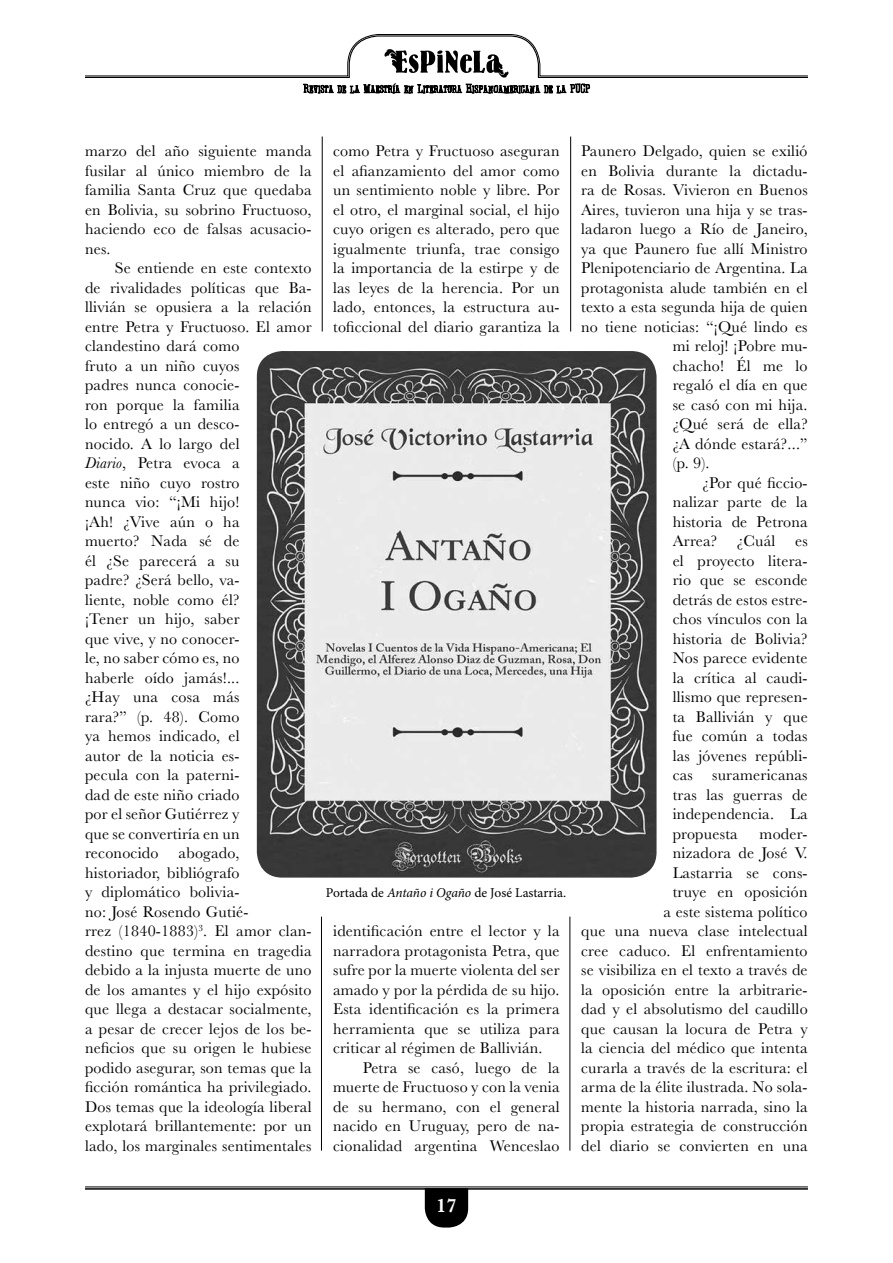
<style>
.page{position:relative;width:893px;height:1263px;background:#fff}
.page>*{position:absolute;margin:0;border:0;box-sizing:border-box;transform-origin:0 0}
.t1{font:600 19.95px "Baskerville";color:#fff}
.t2{font:16.05px/19.5px "Baskerville";letter-spacing:.015em;color:#000;text-align:justify}
.t3{font:13.5px "Minion Pro";color:#000}
.s1{font-style:italic}
</style>
<div class="page">
<svg style="left:425px;top:1190px;width:43px;height:37px;background:#141414"></svg>
<hr style="left:85px;top:1187px;width:723px;height:1px;background:#000">
<hr style="left:85px;top:1188px;width:723px;height:2px;background:#000">
<svg style="left:85px;top:34px;width:723px;height:60px"></svg>
<hr style="left:322px;top:137px;width:1px;height:195px;background:#000">
<hr style="left:570px;top:137px;width:1px;height:195px;background:#000">
<img style="left:257px;top:351px;width:400px;height:527px">
<hr style="left:321px;top:917px;width:1px;height:234px;background:#000">
<hr style="left:570px;top:917px;width:1px;height:234px;background:#000">
<p class="t2" style="left:85px;top:141px;width:228px">marzo del año siguiente manda fusilar al único miembro de la familia Santa Cruz que quedaba en Bolivia, su sobrino Fructuoso, haciendo eco de falsas acusacio&shy;nes.</p>
<p class="t2" style="left:85px;top:258px;width:228px;text-align:left;text-indent:30px">Se entiende en este contexto de rivalidades políticas que Ba&shy;llivián se opusiera a la relación entre Petra y Fructuoso. El amor clandestino dará como<br>fruto a un niño cuyos<br>padres nunca conocie-<br>ron porque la familia<br>lo entregó a un desco-<br>nocido. A lo largo del<br><span class="s1">Diario</span>, Petra evoca a<br>este niño cuyo rostro<br>nunca vio: “¡Mi hijo!<br>¡Ah! ¿Vive aún o ha<br>muerto? Nada sé de<br>él ¿Se parecerá a su<br>padre? ¿Será bello, va-<br>liente, noble como él?<br>¡Tener un hijo, saber<br>que vive, y no conocer-<br>le, no saber cómo es, no<br>haberle oído jamás!...<br>¿Hay una cosa más<br>rara?” (p. 48). Como<br>ya hemos indicado, el<br>autor de la noticia es-<br>pecula con la paterni-<br>dad de este niño criado<br>por el señor Gutiérrez y<br>que se convertiría en un reconocido abogado, historiador, bibliógrafo<br>y diplomático bolivia-<br>no: José Rosendo Gutié-<br>rrez (1840-1883)<sup>3</sup>. El amor clan&shy;destino que termina en tragedia debido a la injusta muerte de uno de los amantes y el hijo expósito que llega a destacar socialmente, a pesar de crecer lejos de los be&shy;neficios que su origen le hubiese podido asegurar, son temas que la ficción romántica ha privilegiado.<br>Dos temas que la ideología liberal explotará brillantemente: por un lado, los marginales sentimentales</p>
<p class="t2" style="left:333px;top:141px;width:228px">como Petra y Fructuoso aseguran el afianzamiento del amor como un sentimiento noble y libre. Por el otro, el marginal social, el hijo cuyo origen es alterado, pero que igualmente triunfa, trae consigo la importancia de la estirpe y de las leyes de la herencia. Por un lado, entonces, la estructura au&shy;toficcional del diario garantiza la</p>
<p class="t3" style="left:326px;top:884px;width:242px">Portada de <span class="s1">Antaño i Ogaño</span> de José Lastarria.</p>
<p class="t2" style="left:333px;top:921px;width:228px">identificación entre el lector y la narradora protagonista Petra, que sufre por la muerte violenta del ser amado y por la pérdida de su hijo.<br>Esta identificación es la primera herramienta que se utiliza para criticar al régimen de Ballivián.</p>
<p class="t2" style="left:333px;top:1058px;width:228px;text-indent:30px">Petra se casó, luego de la muerte de Fructuoso y con la venia de su hermano, con el general nacido en Uruguay, pero de na&shy;cionalidad argentina Wenceslao</p>
<p class="t2" style="left:581px;top:141px;width:228px">Paunero Delgado, quien se exilió</p>
<p class="t2" style="left:581px;top:161px;width:228px">en Bolivia durante la dictadu-</p>
<p class="t2" style="left:581px;top:180px;width:228px">ra de Rosas. Vivieron en Buenos</p>
<p class="t2" style="left:581px;top:200px;width:228px">Aires, tuvieron una hija y se tras-</p>
<p class="t2" style="left:581px;top:219px;width:228px">ladaron luego a Río de Janeiro,</p>
<p class="t2" style="left:581px;top:239px;width:228px">ya que Paunero fue allí Ministro</p>
<p class="t2" style="left:581px;top:258px;width:228px">Plenipotenciario de Argentina. La</p>
<p class="t2" style="left:581px;top:278px;width:228px">protagonista alude también en el</p>
<p class="t2" style="left:581px;top:297px;width:228px">texto a esta segunda hija de quien</p>
<p class="t2" style="left:581px;top:317px;width:228px">no tiene noticias: “¡Qué lindo es</p>
<p class="t2" style="left:673px;top:336px;width:137px">mi reloj! ¡Pobre mu-</p>
<p class="t2" style="left:673px;top:356px;width:137px">chacho! Él me lo</p>
<p class="t2" style="left:673px;top:375px;width:136px">regaló el día en que</p>
<p class="t2" style="left:673px;top:395px;width:136px">se casó con mi hija.</p>
<p class="t2" style="left:673px;top:414px;width:137px">¿Qué será de ella?</p>
<p class="t2" style="left:673px;top:434px;width:136px">¿A dónde estará?...”</p>
<p class="t2" style="left:673px;top:453px;width:38px">(p. 9).</p>
<p class="t2" style="left:702px;top:473px;width:107px">¿Por qué ficcio-</p>
<p class="t2" style="left:673px;top:492px;width:137px">nalizar parte de la</p>
<p class="t2" style="left:673px;top:512px;width:137px">historia de Petrona</p>
<p class="t2" style="left:673px;top:531px;width:137px">Arrea? ¿Cuál es</p>
<p class="t2" style="left:673px;top:551px;width:137px">el proyecto litera-</p>
<p class="t2" style="left:673px;top:570px;width:136px">rio que se esconde</p>
<p class="t2" style="left:673px;top:590px;width:137px">detrás de estos estre-</p>
<p class="t2" style="left:673px;top:609px;width:136px">chos vínculos con la</p>
<p class="t2" style="left:673px;top:629px;width:137px">historia de Bolivia?</p>
<p class="t2" style="left:673px;top:648px;width:136px">Nos parece evidente</p>
<p class="t2" style="left:673px;top:668px;width:137px">la crítica al caudi-</p>
<p class="t2" style="left:673px;top:687px;width:137px">llismo que represen-</p>
<p class="t2" style="left:673px;top:707px;width:137px">ta Ballivián y que</p>
<p class="t2" style="left:673px;top:726px;width:136px">fue común a todas</p>
<p class="t2" style="left:673px;top:746px;width:137px">las jóvenes repúbli-</p>
<p class="t2" style="left:673px;top:765px;width:136px">cas suramericanas</p>
<p class="t2" style="left:673px;top:785px;width:137px">tras las guerras de</p>
<p class="t2" style="left:673px;top:804px;width:136px">independencia. La</p>
<p class="t2" style="left:673px;top:824px;width:67px">propuesta</p>
<p class="t2" style="left:581px;top:824px;width:228px;text-align:right">moder-<br>nizadora de José V.<br>Lastarria se cons-<br>truye en oposición<br>a este sistema político<br>que una nueva clase intelectual cree caduco. El enfrentamiento se visibiliza en el texto a través de la oposición entre la arbitrarie&shy;dad y el absolutismo del caudillo que causan la locura de Petra y la ciencia del médico que intenta curarla a través de la escritura: el arma de la élite ilustrada. No sola&shy;mente la historia narrada, sino la propia estrategia de construcción del diario se convierten en una</p>
<p class="t1" style="left:437px;top:1192px;width:21px">17</p>
</div>
